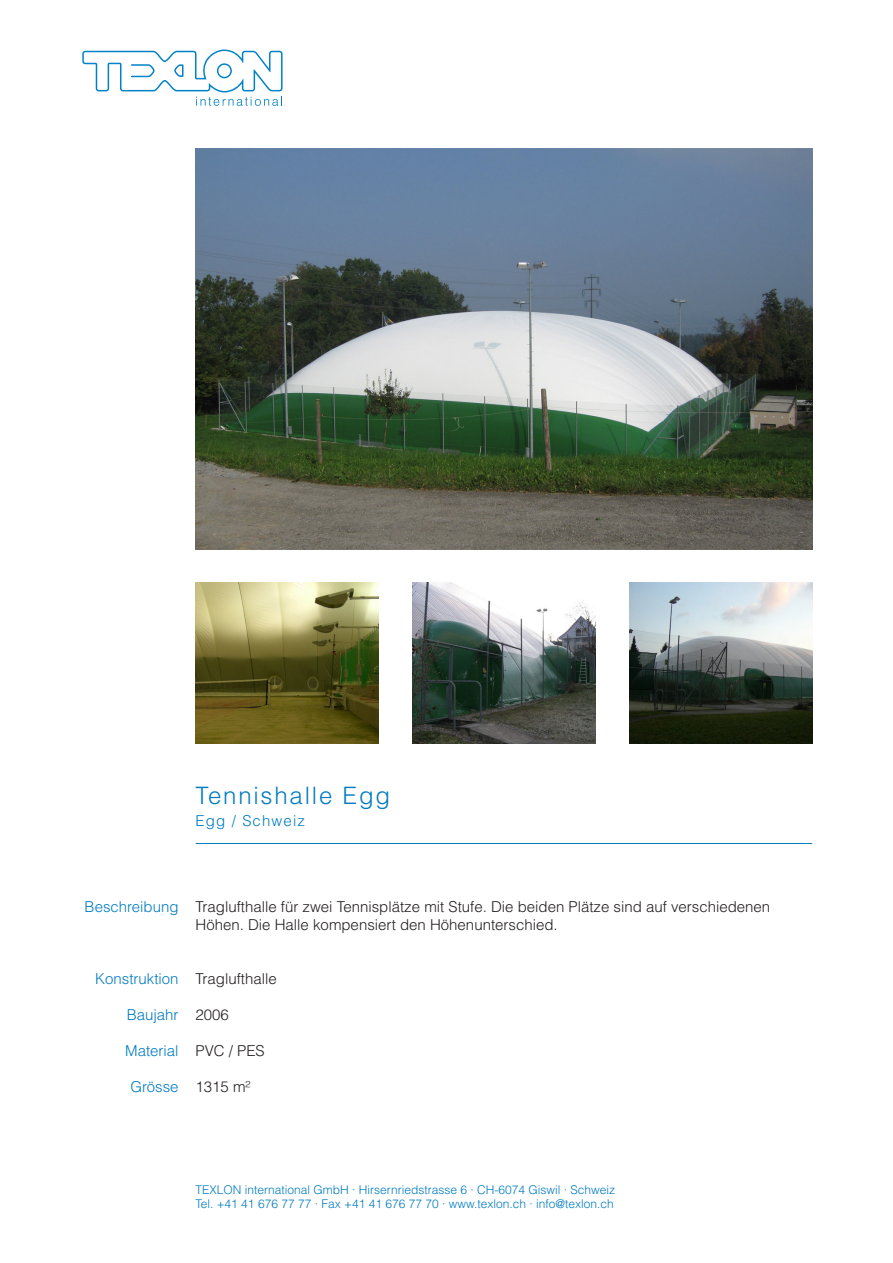
<style>
.page{position:relative;width:893px;height:1263px;background:#fff}
.page>*{position:absolute;margin:0;border:0;box-sizing:border-box;transform-origin:0 0}
.t1{font:300 24px "Helvetica LT Std";letter-spacing:.075em;color:#007bc0}
.t2{font:300 15px/18px "Helvetica LT Std";color:#231f20}
.t3{font:300 15px "Helvetica LT Std";color:#007bc0}
.t4{font:300 15px "Helvetica LT Std";letter-spacing:.075em;color:#007bc0}
.t5{font:300 12px "Helvetica LT Std";color:#007bc0}
</style>
<div class="page">
<hr style="left:196px;top:843px;width:616px;height:1px;background:#007bc0">
<svg style="left:82px;top:50px;width:201px;height:56px"></svg>
<img style="left:196px;top:149px;width:616px;height:400px">
<img style="left:196px;top:583px;width:182px;height:161px">
<img style="left:412px;top:583px;width:183px;height:161px">
<img style="left:629px;top:583px;width:183px;height:161px">
<p class="t1" style="left:196px;top:780px;width:196px">Tennishalle Egg</p>
<p class="t4" style="left:196px;top:811px;width:111px">Egg / Schweiz</p>
<p class="t3" style="left:85px;top:897px;width:95px">Beschreibung</p>
<p class="t3" style="left:95px;top:969px;width:85px">Konstruktion</p>
<p class="t3" style="left:127px;top:1005px;width:53px">Baujahr</p>
<p class="t3" style="left:125px;top:1041px;width:55px">Material</p>
<p class="t3" style="left:131px;top:1077px;width:50px">Grösse</p>
<p class="t2" style="left:196px;top:897px;width:576px">Traglufthalle für zwei Tennisplätze mit Stufe. Die beiden Plätze sind auf verschiedenen<br>Höhen. Die Halle kompensiert den Höhenunterschied.</p>
<p class="t2" style="left:196px;top:969px;width:83px">Traglufthalle</p>
<p class="t2" style="left:196px;top:1005px;width:35px">2006</p>
<p class="t2" style="left:196px;top:1041px;width:71px">PVC / PES</p>
<p class="t2" style="left:196px;top:1077px;width:57px">1315 m²</p>
<p class="t5" style="left:195px;top:1182px;width:421px">TEXLON international GmbH · Hirsernriedstrasse 6 · CH-6074 Giswil · Schweiz</p>
<p class="t5" style="left:195px;top:1196px;width:420px">Tel. +41 41 676 77 77 · Fax +41 41 676 77 70 · www.texlon.ch · info@texlon.ch</p>
</div>
